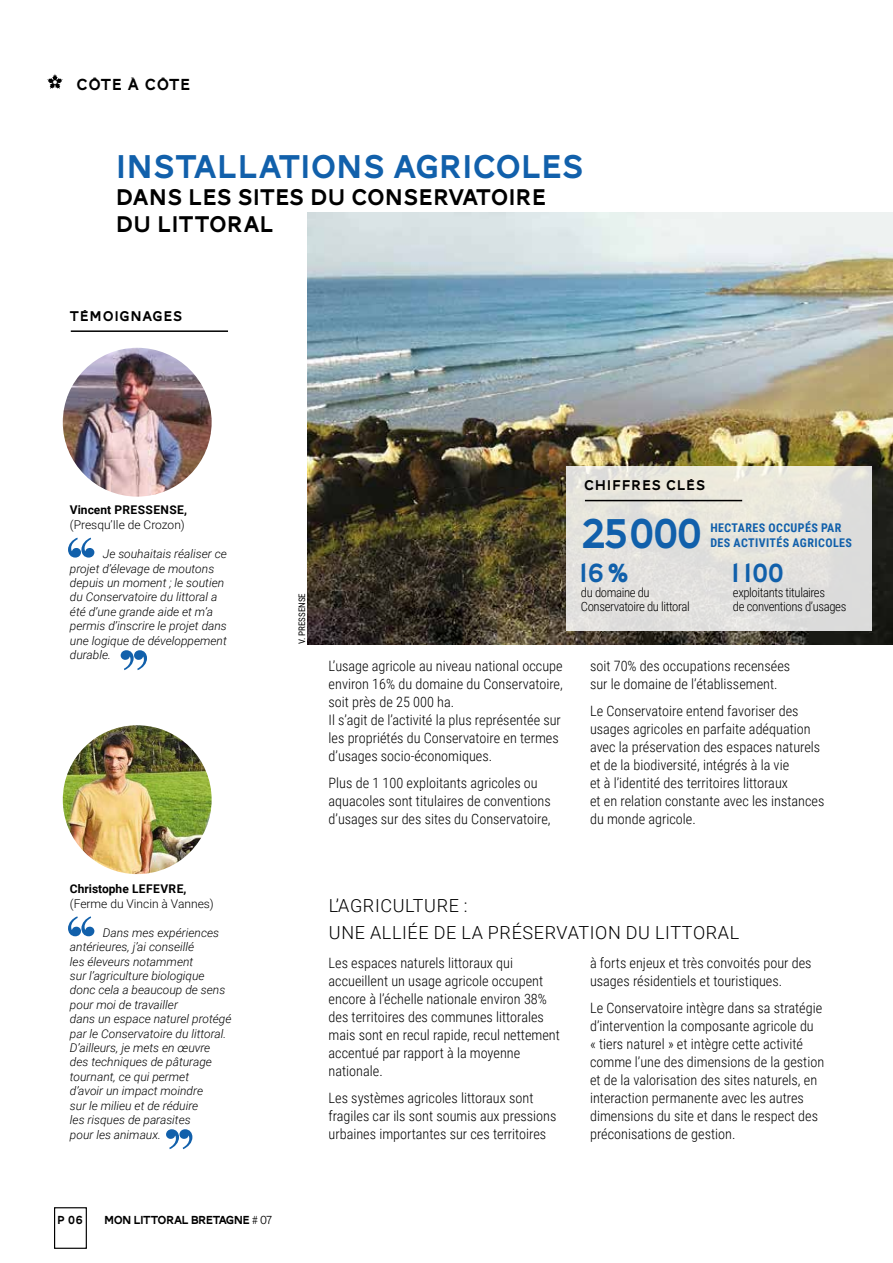
<style>
.page{position:relative;width:893px;height:1263px;background:#fff}
.page>*{position:absolute;margin:0;border:0;box-sizing:border-box;transform-origin:0 0}
.t1{font:42.9px "AW Conqueror Carved One";letter-spacing:-.02em;color:#1160ab}
.t2{font:33.9px "AW Conqueror Carved One";color:#1160ab}
.t3{font:27px "AW Conqueror Carved One";color:#1160ab}
.t4{font:23.4px/27px "AW Conqueror Carved One";color:#000}
.t5{font:300 18px/27px "Roboto";letter-spacing:.035em;color:#000}
.t6{font:16.5px "AW Conqueror Carved One";letter-spacing:.035em;color:#000}
.t7{font:14.55px "AW Conqueror Carved One";letter-spacing:.05em;color:#000}
.t8{font:300 14.25px/18px "Roboto Condensed";color:#000}
.t9{font:300 12.75px/14.2px "Roboto Condensed";letter-spacing:-.03em;color:#000}
.t10{font:italic 300 12px/14.4px "Roboto";color:#000}
.t11{font:300 12px "Roboto";color:#000}
.t12{font:700 12px/15px "Roboto Condensed";letter-spacing:.035em;color:#1160ab}
.t13{font:12px "AW Conqueror Carved One";letter-spacing:-.05em;color:#000}
.t14{font:700 12px "Roboto";color:#000}
.t15{font:700 12px "Roboto";letter-spacing:.035em;color:#000}
.t16{font:9px "Roboto Condensed";color:#000}
.s1{font-family:"AW Conqueror Sans";font-weight:300}
</style>
<div class="page">
<svg style="left:47px;top:74px;width:16px;height:15px"></svg>
<div style="left:54px;top:1207px;width:33px;height:42px;border:1px solid #000"></div>
<img style="left:63px;top:348px;width:149px;height:149px;border-radius:74px">
<img style="left:63px;top:725px;width:149px;height:149px;border-radius:74px">
<hr style="left:71px;top:330px;width:157px;height:2px;background:#000">
<svg style="left:68px;top:538px;width:26px;height:20px"></svg>
<svg style="left:68px;top:916px;width:26px;height:20px"></svg>
<svg style="left:121px;top:650px;width:26px;height:20px"></svg>
<svg style="left:166px;top:1129px;width:26px;height:20px"></svg>
<img style="left:307px;top:212px;width:586px;height:432px">
<div style="left:566px;top:466px;width:306px;height:164px;background:#e3e2dd"></div>
<hr style="left:585px;top:500px;width:157px;height:1px;background:#000">
<p class="t6" style="left:77px;top:77px;width:116px">CÔTE À CÔTE</p>
<h2 class="t2" style="left:116px;top:151px;width:469px">INSTALLATIONS AGRICOLES</h2>
<h3 class="t4" style="left:116px;top:185px;width:432px">DANS LES SITES DU CONSERVATOIRE<br>DU LITTORAL</h3>
<p class="t7" style="left:70px;top:309px;width:114px">TÉMOIGNAGES</p>
<p class="t15" style="left:70px;top:502px;width:119px">Vincent PRESSENSE,</p>
<p class="t11" style="left:70px;top:516px;width:116px">(Presqu’Ile de Crozon)</p>
<p class="t10" style="left:70px;top:546px;width:158px;text-indent:33px">Je souhaitais réaliser ce projet d’élevage de moutons depuis un moment ; le soutien du Conservatoire du littoral a été d’une grande aide et m’a permis d’inscrire le projet dans une logique de développement durable.</p>
<p class="t14" style="left:70px;top:880px;width:118px">Christophe LEFEVRE,</p>
<p class="t11" style="left:70px;top:895px;width:145px">(Ferme du Vincin à Vannes)</p>
<p class="t10" style="left:70px;top:925px;width:163px;text-indent:33px">Dans mes expériences antérieures, j’ai conseillé<br>les éleveurs notamment<br>sur l’agriculture biologique donc cela a beaucoup de sens pour moi de travailler<br>dans un espace naturel protégé par le Conservatoire du littoral.<br>D’ailleurs, je mets en œuvre des techniques de pâturage tournant, ce qui permet<br>d’avoir un impact moindre<br>sur le milieu et de réduire<br>les risques de parasites<br>pour les animaux.</p>
<p class="t16" style="left:296px;top:644px;width:53px;rotate:-90deg">V. PRESSENSE</p>
<p class="t8" style="left:329px;top:657px;width:236px">L’usage agricole au niveau national occupe environ 16% du domaine du Conservatoire, soit près de 25 000 ha.<br>Il s’agit de l’activité la plus représentée sur les propriétés du Conservatoire en termes d’usages socio-économiques.</p>
<p class="t8" style="left:329px;top:774px;width:224px">Plus de 1 100 exploitants agricoles ou aquacoles sont titulaires de conventions d’usages sur des sites du Conservatoire,</p>
<p class="t7" style="left:584px;top:479px;width:123px">CHIFFRES CLÉS</p>
<h1 class="t1" style="left:582px;top:514px;width:122px">25000</h1>
<p class="t12" style="left:710px;top:519px;width:143px">HECTARES OCCUPÉS PAR<br>DES ACTIVITÉS AGRICOLES</p>
<h3 class="t3" style="left:579px;top:561px;width:52px">16%</h3>
<h3 class="t3" style="left:731px;top:561px;width:55px">1100</h3>
<p class="t9" style="left:581px;top:585px;width:110px">du domaine du<br>Conservatoire du littoral</p>
<p class="t9" style="left:733px;top:585px;width:115px">exploitants titulaires<br>de conventions d’usages</p>
<p class="t8" style="left:590px;top:657px;width:202px">soit 70% des occupations recensées sur le domaine de l’établissement.</p>
<p class="t8" style="left:590px;top:702px;width:236px">Le Conservatoire entend favoriser des usages agricoles en parfaite adéquation avec la préservation des espaces naturels et de la biodiversité, intégrés à la vie<br>et à l’identité des territoires littoraux<br>et en relation constante avec les instances du monde agricole.</p>
<p class="t5" style="left:329px;top:891px;width:412px">L’AGRICULTURE :<br>UNE ALLIÉE DE LA PRÉSERVATION DU LITTORAL</p>
<p class="t8" style="left:329px;top:954px;width:233px">Les espaces naturels littoraux qui accueillent un usage agricole occupent encore à l’échelle nationale environ 38% des territoires des communes littorales mais sont en recul rapide, recul nettement accentué par rapport à la moyenne nationale.</p>
<p class="t8" style="left:329px;top:1089px;width:229px">Les systèmes agricoles littoraux sont fragiles car ils sont soumis aux pressions urbaines importantes sur ces territoires</p>
<p class="t8" style="left:590px;top:954px;width:223px">à forts enjeux et très convoités pour des usages résidentiels et touristiques.</p>
<p class="t8" style="left:590px;top:999px;width:236px">Le Conservatoire intègre dans sa stratégie d’intervention la composante agricole du<br>« tiers naturel » et intègre cette activité comme l’une des dimensions de la gestion et de la valorisation des sites naturels, en interaction permanente avec les autres dimensions du site et dans le respect des préconisations de gestion.</p>
<p class="t13" style="left:57px;top:1214px;width:28px">P 06</p>
<p class="t13" style="left:104px;top:1215px;width:169px">MON LITTORAL BRETAGNE <span class="s1"># 07</span></p>
</div>
